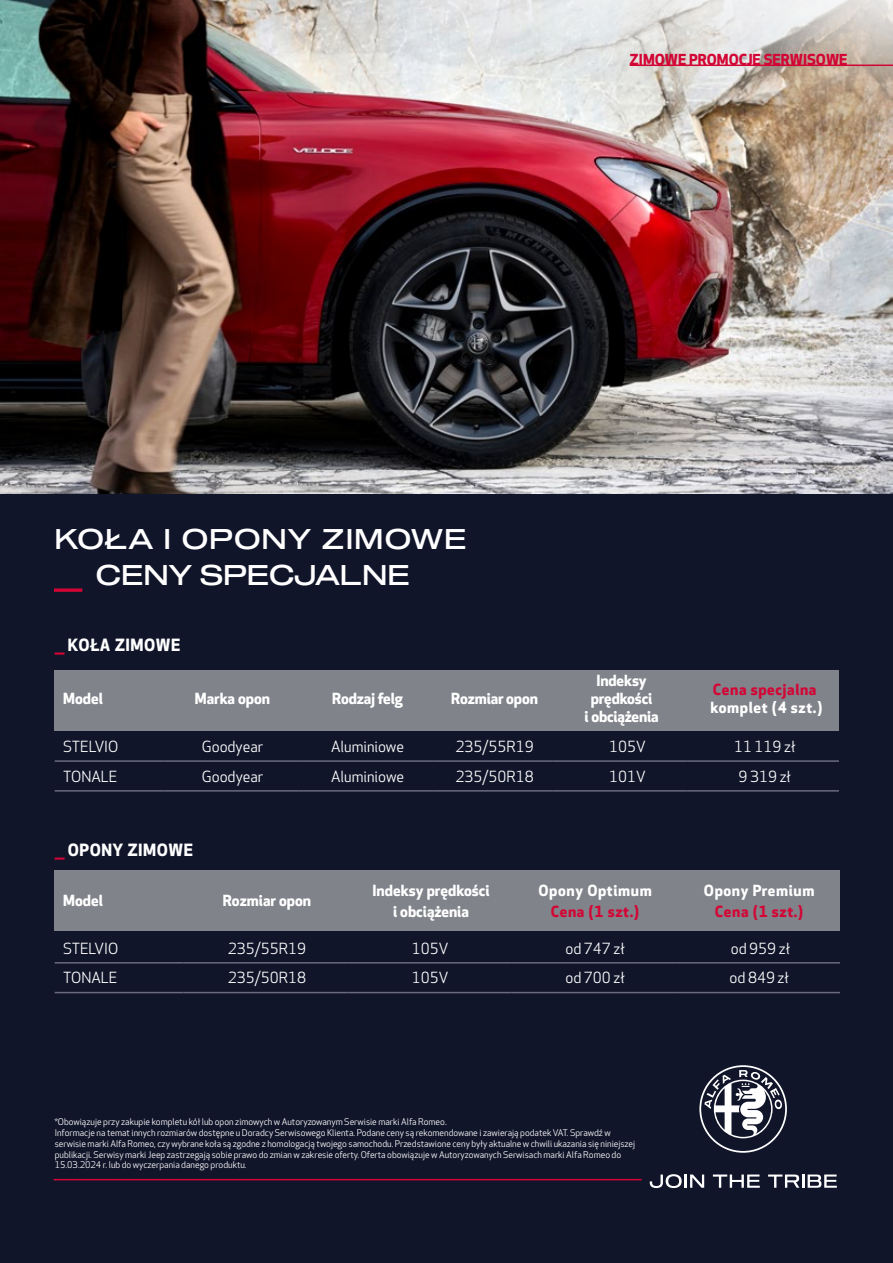
<style>
.page{position:relative;width:893px;height:1263px;background:#fff}
.page>*{position:absolute;margin:0;border:0;box-sizing:border-box;transform-origin:0 0}
.t1{font:27.9px/36px "Sequel 100 Black 45";letter-spacing:-.03em;color:#fff;text-align:center}
.t2{font:700 16.5px "Apex New";letter-spacing:.03em;color:#fff}
.t3{font:15px "Apex New";color:#fff}
.t4{font:700 15px/18px "Apex New";color:#fff;text-align:center}
.t5{font:700 15px "Apex New";letter-spacing:.04em;color:#fff}
.t6{font:700 15px "Apex New";letter-spacing:.04em;color:#d30535}
.t7{font:700 14.85px "Apex New";color:#d30535}
.t8{font:9px/10.8px "Apex New";color:#fff}
.s1{color:#d30535}
</style>
<div class="page">
<img style="left:0;top:0;width:893px;height:495px">
<img style="left:344px;top:0;width:549px;height:414px">
<img style="left:357px;top:0;width:536px;height:355px">
<div style="left:0;top:495px;width:893px;height:768px;background:#11152a"></div>
<div style="left:55px;top:670px;width:784px;height:60px;background:#81838b"></div>
<div style="left:55px;top:870px;width:785px;height:60px;background:#81838b"></div>
<hr style="left:54px;top:1179px;width:588px;height:1px;background:#d30535">
<svg style="left:54px;top:588px;width:28px;height:4px"></svg>
<hr style="left:55px;top:760px;width:109px;height:2px;background:#6a6b7d">
<hr style="left:164px;top:760px;width:135px;height:2px;background:#6a6b7d">
<hr style="left:299px;top:760px;width:135px;height:2px;background:#6a6b7d">
<hr style="left:434px;top:760px;width:119px;height:2px;background:#6a6b7d">
<hr style="left:553px;top:760px;width:135px;height:2px;background:#6a6b7d">
<hr style="left:688px;top:760px;width:151px;height:2px;background:#6a6b7d">
<hr style="left:55px;top:790px;width:109px;height:2px;background:#6a6b7d">
<hr style="left:164px;top:790px;width:135px;height:2px;background:#6a6b7d">
<hr style="left:299px;top:790px;width:135px;height:2px;background:#6a6b7d">
<hr style="left:434px;top:790px;width:119px;height:2px;background:#6a6b7d">
<hr style="left:553px;top:790px;width:135px;height:2px;background:#6a6b7d">
<hr style="left:688px;top:790px;width:151px;height:2px;background:#6a6b7d">
<hr style="left:55px;top:962px;width:129px;height:1px;background:#6a6b7d">
<hr style="left:184px;top:962px;width:164px;height:1px;background:#6a6b7d">
<hr style="left:348px;top:962px;width:164px;height:1px;background:#6a6b7d">
<hr style="left:512px;top:962px;width:164px;height:1px;background:#6a6b7d">
<hr style="left:676px;top:962px;width:164px;height:1px;background:#6a6b7d">
<hr style="left:55px;top:992px;width:129px;height:1px;background:#6a6b7d">
<hr style="left:184px;top:992px;width:164px;height:1px;background:#6a6b7d">
<hr style="left:348px;top:992px;width:164px;height:1px;background:#6a6b7d">
<hr style="left:512px;top:992px;width:164px;height:1px;background:#6a6b7d">
<hr style="left:676px;top:992px;width:164px;height:1px;background:#6a6b7d">
<hr style="left:630px;top:65px;width:263px;height:1px;background:#d30535">
<svg style="left:699px;top:1065px;width:88px;height:88px"></svg>
<svg style="left:650px;top:1174px;width:32px;height:14px"></svg>
<hr style="left:684px;top:1174px;width:3px;height:14px;background:#fff">
<svg style="left:690px;top:1174px;width:14px;height:14px"></svg>
<svg style="left:713px;top:1174px;width:47px;height:14px"></svg>
<svg style="left:768px;top:1174px;width:69px;height:14px"></svg>
<h3 class="t7" style="left:630px;top:51px;width:219px">ZIMOWE PROMOCJE SERWISOWE</h3>
<h1 class="t1" style="left:54px;top:522px;width:414px">KOŁA I OPONY ZIMOWE<br>CENY SPECJALNE</h1>
<h2 class="t2" style="left:55px;top:635px;width:127px"><span class="s1">＿</span> KOŁA ZIMOWE</h2>
<h3 class="t4" style="left:63px;top:690px;width:41px">Model</h3>
<h3 class="t4" style="left:195px;top:690px;width:77px">Marka opon</h3>
<h3 class="t4" style="left:332px;top:690px;width:72px">Rodzaj felg</h3>
<h3 class="t4" style="left:451px;top:690px;width:88px">Rozmiar opon</h3>
<h3 class="t4" style="left:584px;top:672px;width:76px">Indeksy prędkości<br>i obciążenia</h3>
<h3 class="t6" style="left:713px;top:681px;width:105px">Cena specjalna</h3>
<h3 class="t5" style="left:710px;top:699px;width:113px">komplet (4 szt.)</h3>
<h3 class="t3" style="left:63px;top:738px;width:57px">STELVIO</h3>
<h3 class="t3" style="left:202px;top:738px;width:63px">Goodyear</h3>
<h3 class="t3" style="left:331px;top:738px;width:74px">Aluminiowe</h3>
<h3 class="t3" style="left:455px;top:738px;width:80px">235/55R19</h3>
<h3 class="t3" style="left:609px;top:738px;width:38px">105V</h3>
<h3 class="t3" style="left:734px;top:738px;width:63px">11 119 zł</h3>
<h3 class="t3" style="left:63px;top:768px;width:56px">TONALE</h3>
<h3 class="t3" style="left:202px;top:768px;width:63px">Goodyear</h3>
<h3 class="t3" style="left:331px;top:768px;width:74px">Aluminiowe</h3>
<h3 class="t3" style="left:455px;top:768px;width:80px">235/50R18</h3>
<h3 class="t3" style="left:609px;top:768px;width:38px">101V</h3>
<h3 class="t3" style="left:739px;top:768px;width:54px">9 319 zł</h3>
<h2 class="t2" style="left:55px;top:840px;width:140px"><span class="s1">＿</span> OPONY ZIMOWE</h2>
<h3 class="t4" style="left:63px;top:892px;width:41px">Model</h3>
<h3 class="t4" style="left:223px;top:892px;width:90px">Rozmiar opon</h3>
<h3 class="t4" style="left:372px;top:880px;width:119px;line-height:21px">Indeksy prędkości i obciążenia</h3>
<h3 class="t5" style="left:538px;top:881px;width:115px">Opony Optimum</h3>
<h3 class="t6" style="left:551px;top:902px;width:90px">Cena (1 szt.)</h3>
<h3 class="t5" style="left:704px;top:881px;width:112px">Opony Premium</h3>
<h3 class="t6" style="left:715px;top:902px;width:90px">Cena (1 szt.)</h3>
<h3 class="t3" style="left:63px;top:940px;width:57px">STELVIO</h3>
<h3 class="t3" style="left:228px;top:940px;width:80px">235/55R19</h3>
<h3 class="t3" style="left:412px;top:940px;width:38px">105V</h3>
<h3 class="t3" style="left:565px;top:940px;width:61px">od 747 zł</h3>
<h3 class="t3" style="left:731px;top:940px;width:61px">od 959 zł</h3>
<h3 class="t3" style="left:63px;top:969px;width:56px">TONALE</h3>
<h3 class="t3" style="left:228px;top:969px;width:80px">235/50R18</h3>
<h3 class="t3" style="left:412px;top:969px;width:38px">105V</h3>
<h3 class="t3" style="left:565px;top:969px;width:61px">od 700 zł</h3>
<h3 class="t3" style="left:729px;top:969px;width:61px">od 849 zł</h3>
<p class="t8" style="left:55px;top:1117px;width:582px">*Obowiązuje przy zakupie kompletu kół lub opon zimowych w Autoryzowanym Serwisie marki Alfa Romeo.<br>Informacje na temat innych rozmiarów dostępne u Doradcy Serwisowego Klienta. Podane ceny są rekomendowane i zawierają podatek VAT. Sprawdź w serwisie marki Alfa Romeo, czy wybrane koła są zgodne z homologacją twojego samochodu. Przedstawione ceny były aktualne w chwili ukazania się niniejszej publikacji. Serwisy marki Jeep zastrzegają sobie prawo do zmian w zakresie oferty. Oferta obowiązuje w Autoryzowanych Serwisach marki Alfa Romeo do 15.03.2024 r. lub do wyczerpania danego produktu.</p>
</div>
